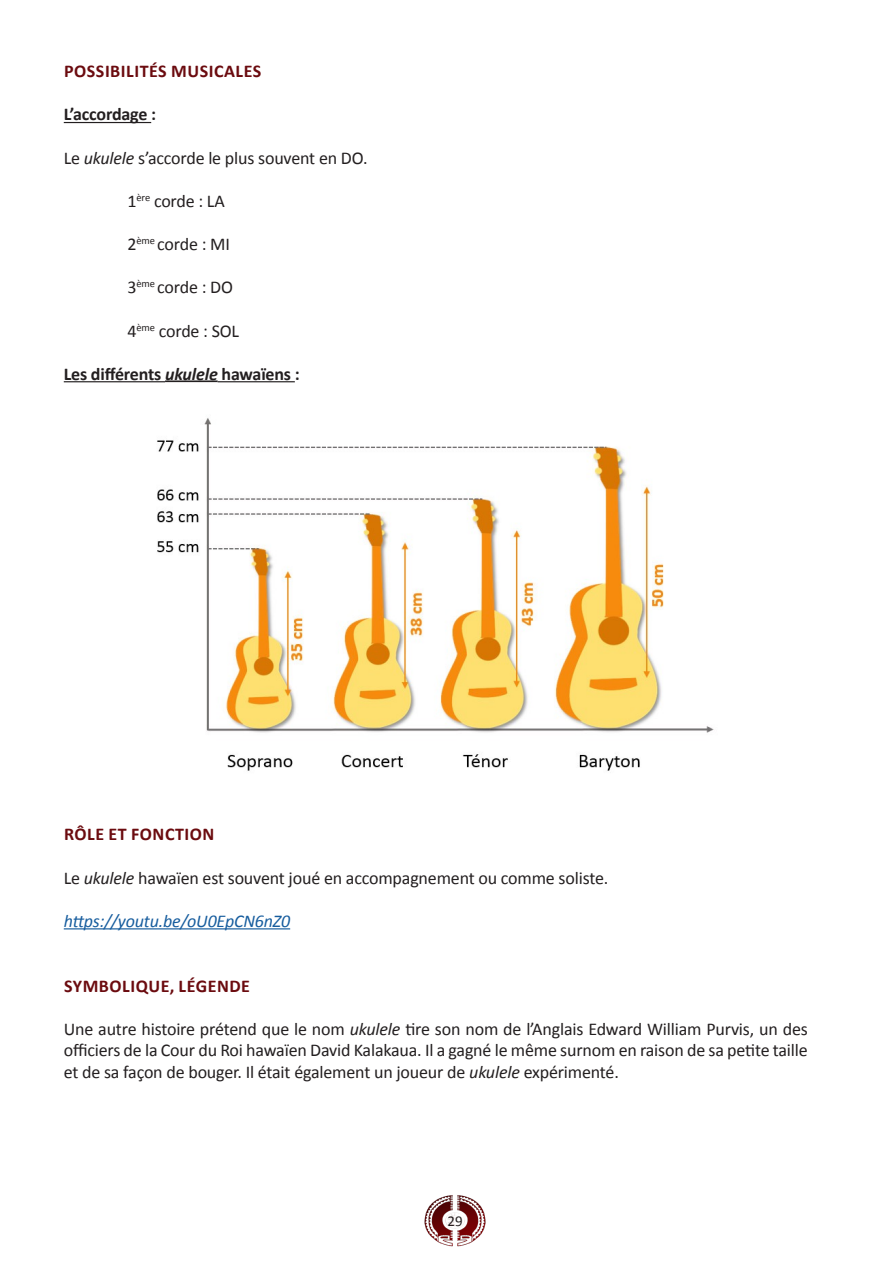
<style>
.page{position:relative;width:893px;height:1263px;background:#fff}
.page>*{position:absolute;margin:0;border:0;box-sizing:border-box;transform-origin:0 0}
.Compétences_ex_petit_tiret_11{font:18px/21.6px "Calibri";letter-spacing:-.01em;color:#231f20;text-align:justify}
.Compétences_ex_petit_tiret_11-2{font:700 18px "Calibri";letter-spacing:.03em;color:#6b0b0f}
.Compétences_ex_petit_tiret_11-3{font:700 18px "Calibri";letter-spacing:-.01em;color:#231f20}
.Compétences_ex_petit_tiret_11-4{font:italic 18px "Calibri";letter-spacing:-.01em;color:#175d9e}
.t1{font:15px "Calibri";color:#231f20}
.s1{font-style:italic}
</style>
<div class="page">
<img style="left:424px;top:1195px;width:62px;height:52px">
<hr style="left:64px;top:122px;width:87px;height:1px;background:#231f20">
<hr style="left:64px;top:381px;width:101px;height:1px;background:#231f20">
<hr style="left:165px;top:380px;width:53px;height:2px;background:#231f20">
<hr style="left:218px;top:381px;width:77px;height:1px;background:#231f20">
<hr style="left:64px;top:928px;width:226px;height:1px;background:#175d9e">
<img style="left:157px;top:418px;width:557px;height:353px">
<p class="Compétences_ex_petit_tiret_11-2" style="left:64px;top:59px;width:199px">POSSIBILITÉS MUSICALES</p>
<p class="Compétences_ex_petit_tiret_11-3" style="left:64px;top:102px;width:94px">L’accordage :</p>
<p class="Compétences_ex_petit_tiret_11" style="left:64px;top:147px;width:306px">Le <span class="s1">ukulele</span> s’accorde le plus souvent en DO.</p>
<p class="Compétences_ex_petit_tiret_11" style="left:128px;top:190px;width:99px">1<sup>ère</sup> corde : LA</p>
<p class="Compétences_ex_petit_tiret_11" style="left:128px;top:233px;width:104px">2<sup>ème</sup> corde : MI</p>
<p class="Compétences_ex_petit_tiret_11" style="left:128px;top:277px;width:107px">3<sup>ème</sup> corde : DO</p>
<p class="Compétences_ex_petit_tiret_11" style="left:128px;top:320px;width:113px">4<sup>ème</sup> corde : SOL</p>
<p class="Compétences_ex_petit_tiret_11-3" style="left:64px;top:361px;width:238px">Les différents <span class="s1">ukulele</span> hawaïens :</p>
<p class="Compétences_ex_petit_tiret_11-2" style="left:64px;top:822px;width:152px">RÔLE ET FONCTION</p>
<p class="Compétences_ex_petit_tiret_11" style="left:64px;top:867px;width:546px">Le <span class="s1">ukulele</span> hawaïen est souvent joué en accompagnement ou comme soliste.</p>
<p class="Compétences_ex_petit_tiret_11-4" style="left:64px;top:908px;width:228px">https://youtu.be/oU0EpCN6nZ0</p>
<p class="Compétences_ex_petit_tiret_11-2" style="left:64px;top:973px;width:187px">SYMBOLIQUE, LÉGENDE</p>
<p class="Compétences_ex_petit_tiret_11" style="left:64px;top:1018px;width:745px">Une autre histoire prétend que le nom <span class="s1">ukulele</span> tire son nom de l’Anglais Edward William Purvis, un des officiers de la Cour du Roi hawaïen David Kalakaua. Il a gagné le même surnom en raison de sa petite taille et de sa façon de bouger. Il était également un joueur de <span class="s1">ukulele</span> expérimenté.</p>
<p class="t1" style="left:447px;top:1211px;width:17px">29</p>
</div>
